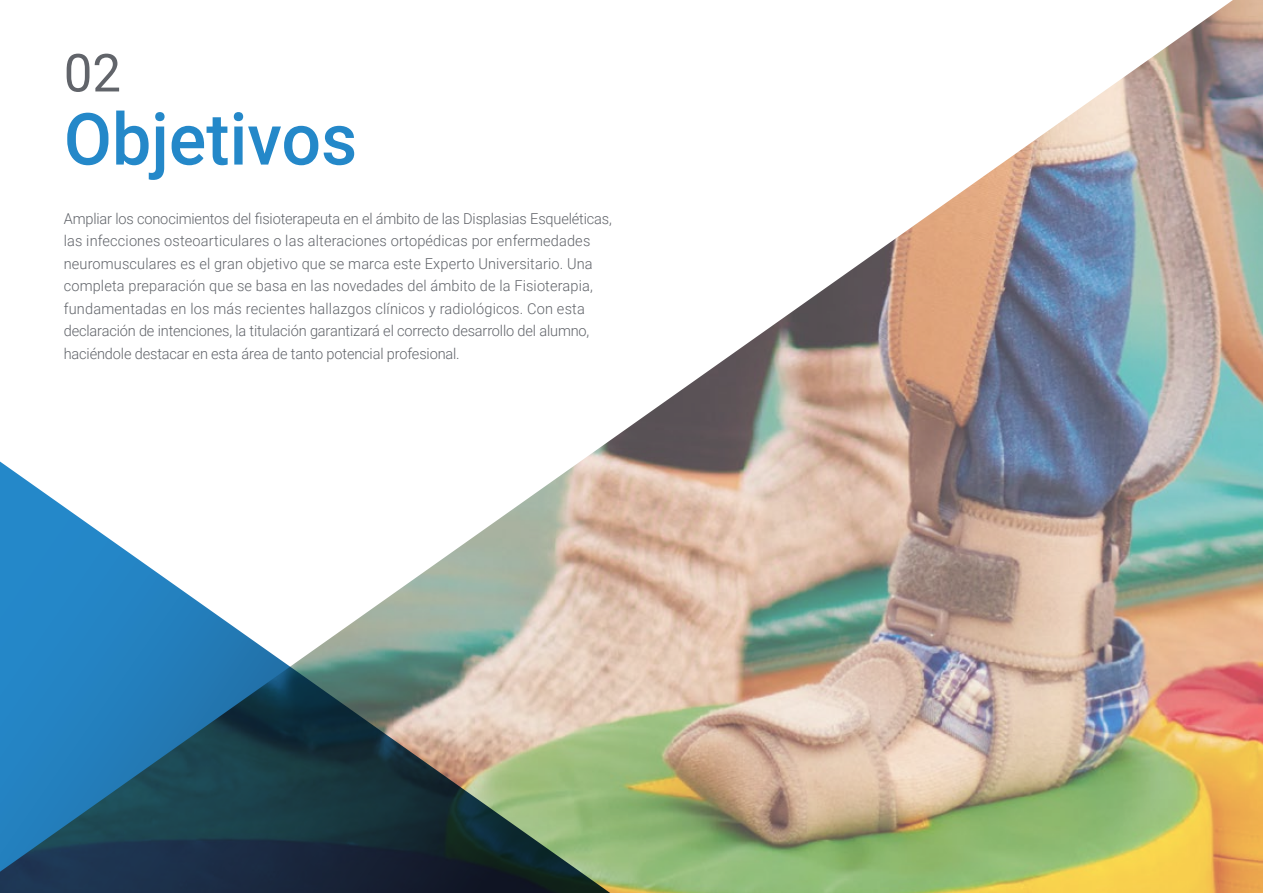
<style>
.page{position:relative;width:1263px;height:893px;background:#fff}
.page>*{position:absolute;margin:0;border:0;box-sizing:border-box;transform-origin:0 0}
.t1{font:500 72px "Roboto";color:#2488c9}
.t2{font:52.5px "Roboto";color:#61646a}
.t3{font:300 15px/22.5px "Roboto";letter-spacing:.01em;color:#61646a}
</style>
<div class="page">
<img style="left:602px;top:0;width:661px;height:893px">
<svg style="left:0;top:446px;width:640px;height:447px"></svg>
<h2 class="t2" style="left:64px;top:36px;width:59px">02</h2>
<h1 class="t1" style="left:64px;top:89px;width:295px">Objetivos</h1>
<p class="t3" style="left:64px;top:207px;width:550px">Ampliar los conocimientos del fisioterapeuta en el ámbito de las Displasias Esqueléticas, las infecciones osteoarticulares o las alteraciones ortopédicas por enfermedades neuromusculares es el gran objetivo que se marca este Experto Universitario. Una completa preparación que se basa en las novedades del ámbito de la Fisioterapia, fundamentadas en los más recientes hallazgos clínicos y radiológicos. Con esta declaración de intenciones, la titulación garantizará el correcto desarrollo del alumno, haciéndole destacar en esta área de tanto potencial profesional.</p>
</div>
